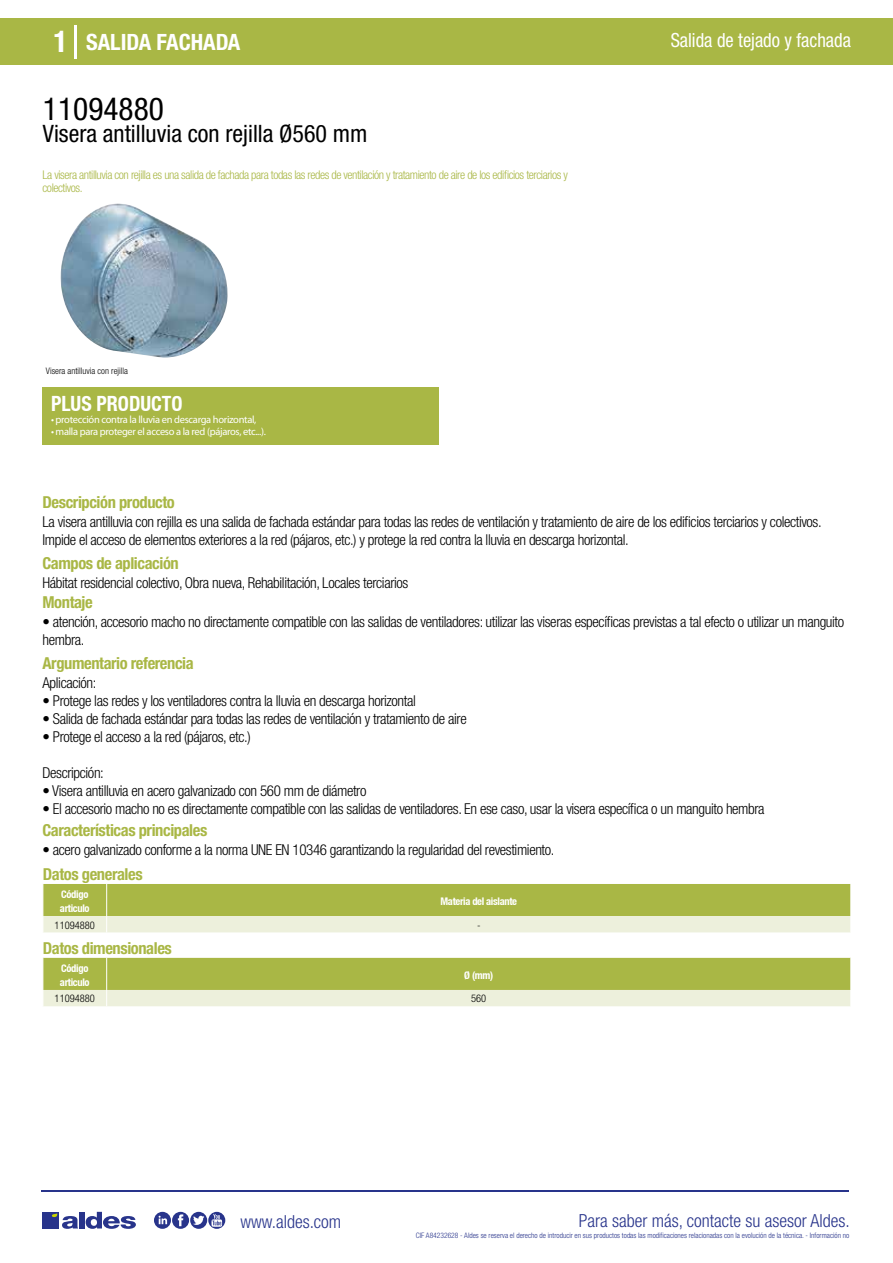
<style>
.page{position:relative;width:893px;height:1263px;background:#fff}
.page>*{position:absolute;margin:0;border:0;box-sizing:border-box;transform-origin:0 0}
.t1{font:condensed 31.5px "Helvetica Neue LT Std";color:#000}
.t2{font:condensed 24px "Helvetica Neue LT Std";color:#000}
.t3{font:700 condensed 22.5px "Helvetica Neue LT Std";color:#fff}
.t4{font:700 condensed 21px "Helvetica Neue";color:#fff;scale:.95 1}
.t5{font:condensed 19.5px "Helvetica Neue LT Std";color:#fff;scale:.95 1}
.t6{font:300 condensed 18px "Helvetica Neue";color:#28348b}
.t7{font:700 condensed 16.5px "Helvetica Neue LT Std";letter-spacing:-.025em;color:#a9b745}
.t8{font:300 condensed 15px/18px "Helvetica Neue LT Std";letter-spacing:-.025em;color:#000}
.t9{font:300 condensed 12px/13.5px "Helvetica Neue LT Std";letter-spacing:-.035em;color:#a9b745}
.t10{font:10.5px "Myriad Pro";letter-spacing:-.03em;color:#fff}
.t11{font:700 condensed 10.5px/13.5px "Helvetica Neue";letter-spacing:-.03em;color:#fff}
.t12{font:300 condensed 10.5px "Helvetica Neue";color:#000}
.t13{font:300 condensed 9px "Helvetica Neue";color:#000}
.t14{font:300 condensed 7.5px "Helvetica Neue";color:#28348b}
.s1{font-size:30px}
</style>
<div class="page">
<div style="left:0;top:18px;width:893px;height:46px;background:#a9b745"></div>
<div style="left:43px;top:387px;width:396px;height:57px;background:#a9b745"></div>
<hr style="left:74px;top:25px;width:2px;height:33px;background:#fff">
<svg style="left:60px;top:203px;width:168px;height:155px"></svg>
<svg style="left:43px;top:884px;width:808px;height:49px;background:#c0cb7a"></svg>
<svg style="left:43px;top:958px;width:808px;height:49px;background:#c1cb7a"></svg>
<hr style="left:41px;top:1190px;width:808px;height:1px;background:#28348b">
<svg style="left:154px;top:1212px;width:71px;height:17px"></svg>
<div style="left:42px;top:1212px;width:17px;height:16px;background:#28348b"></div>
<div style="left:79px;top:1212px;width:5px;height:16px;background:#28348b"></div>
<svg style="left:86px;top:1212px;width:50px;height:17px"></svg>
<svg style="left:52px;top:1213px;width:26px;height:16px"></svg>
<h3 class="t3" style="left:54px;top:28px;width:188px"><span class="s1">1</span> SALIDA FACHADA</h3>
<h3 class="t5" style="left:671px;top:29px;width:191px">Salida de tejado y fachada</h3>
<h1 class="t1" style="left:43px;top:91px;width:122px">11094880</h1>
<h2 class="t2" style="left:43px;top:120px;width:326px">Visera antilluvia con rejilla Ø560 mm</h2>
<p class="t9" style="left:43px;top:167px;width:527px">La visera antilluvia con rejilla es una salida de fachada para todas las redes de ventilación y tratamiento de aire de los edificios terciarios y colectivos.</p>
<p class="t13" style="left:46px;top:365px;width:84px">Visera antilluvia con rejilla</p>
<h3 class="t4" style="left:51px;top:391px;width:140px">PLUS PRODUCTO</h3>
<p class="t10" style="left:51px;top:413px;width:207px">• protección contra la lluvia en descarga horizontal,</p>
<p class="t10" style="left:51px;top:425px;width:216px">• malla para proteger el acceso a la red (pájaros, etc...).</p>
<p class="t7" style="left:43px;top:492px;width:134px">Descripción producto</p>
<p class="t8" style="left:43px;top:513px;width:781px">La visera antilluvia con rejilla es una salida de fachada estándar para todas las redes de ventilación y tratamiento de aire de los edificios terciarios y colectivos.<br>Impide el acceso de elementos exteriores a la red (pájaros, etc.) y protege la red contra la lluvia en descarga horizontal.</p>
<p class="t8" style="left:43px;top:573px;width:367px">Hábitat residencial colectivo, Obra nueva, Rehabilitación, Locales terciarios</p>
<p class="t8" style="left:43px;top:613px;width:803px">• atención, accesorio macho no directamente compatible con las salidas de ventiladores: utilizar las viseras específicas previstas a tal efecto o utilizar un manguito hembra.</p>
<p class="t7" style="left:43px;top:553px;width:138px">Campos de aplicación</p>
<p class="t7" style="left:43px;top:592px;width:52px">Montaje</p>
<p class="t7" style="left:43px;top:653px;width:153px">Argumentario referencia</p>
<p class="t8" style="left:43px;top:674px;width:55px">Aplicación:</p>
<p class="t8" style="left:43px;top:692px;width:375px">• Protege las redes y los ventiladores contra la lluvia en descarga horizontal</p>
<p class="t8" style="left:43px;top:710px;width:426px">• Salida de fachada estándar para todas las redes de ventilación y tratamiento de aire</p>
<p class="t8" style="left:43px;top:728px;width:210px">• Protege el acceso a la red (pájaros, etc.)</p>
<p class="t8" style="left:43px;top:764px;width:63px">Descripción:</p>
<p class="t8" style="left:43px;top:782px;width:325px">• Visera antilluvia en acero galvanizado con 560 mm de diámetro</p>
<p class="t8" style="left:43px;top:800px;width:724px">• El accesorio macho no es directamente compatible con las salidas de ventiladores. En ese caso, usar la visera específica o un manguito hembra</p>
<p class="t7" style="left:43px;top:820px;width:166px">Características principales</p>
<p class="t8" style="left:43px;top:841px;width:513px">• acero galvanizado conforme a la norma UNE EN 10346 garantizando la regularidad del revestimiento.</p>
<p class="t7" style="left:43px;top:864px;width:101px">Datos generales</p>
<p class="t11" style="left:60px;top:888px;width:31px">Código articulo</p>
<p class="t11" style="left:440px;top:894px;width:78px">Materia del aislante</p>
<p class="t12" style="left:55px;top:919px;width:42px">11094880</p>
<p class="t12" style="left:477px;top:919px;width:5px">-</p>
<p class="t7" style="left:43px;top:938px;width:130px">Datos dimensionales</p>
<p class="t11" style="left:60px;top:961px;width:31px">Código articulo</p>
<p class="t11" style="left:464px;top:968px;width:30px">Ø (mm)</p>
<p class="t12" style="left:55px;top:993px;width:42px">11094880</p>
<p class="t12" style="left:471px;top:993px;width:17px">560</p>
<p class="t6" style="left:240px;top:1211px;width:102px">www.aldes.com</p>
<p class="t6" style="left:579px;top:1211px;width:272px">Para saber más, contacte su asesor Aldes.</p>
<p class="t14" style="left:416px;top:1230px;width:435px">CIF A84232628 - Aldes se reserva el derecho de introducir en sus productos todas las modificaciones relacionadas con la evolución de la técnica. - Información no</p>
</div>
